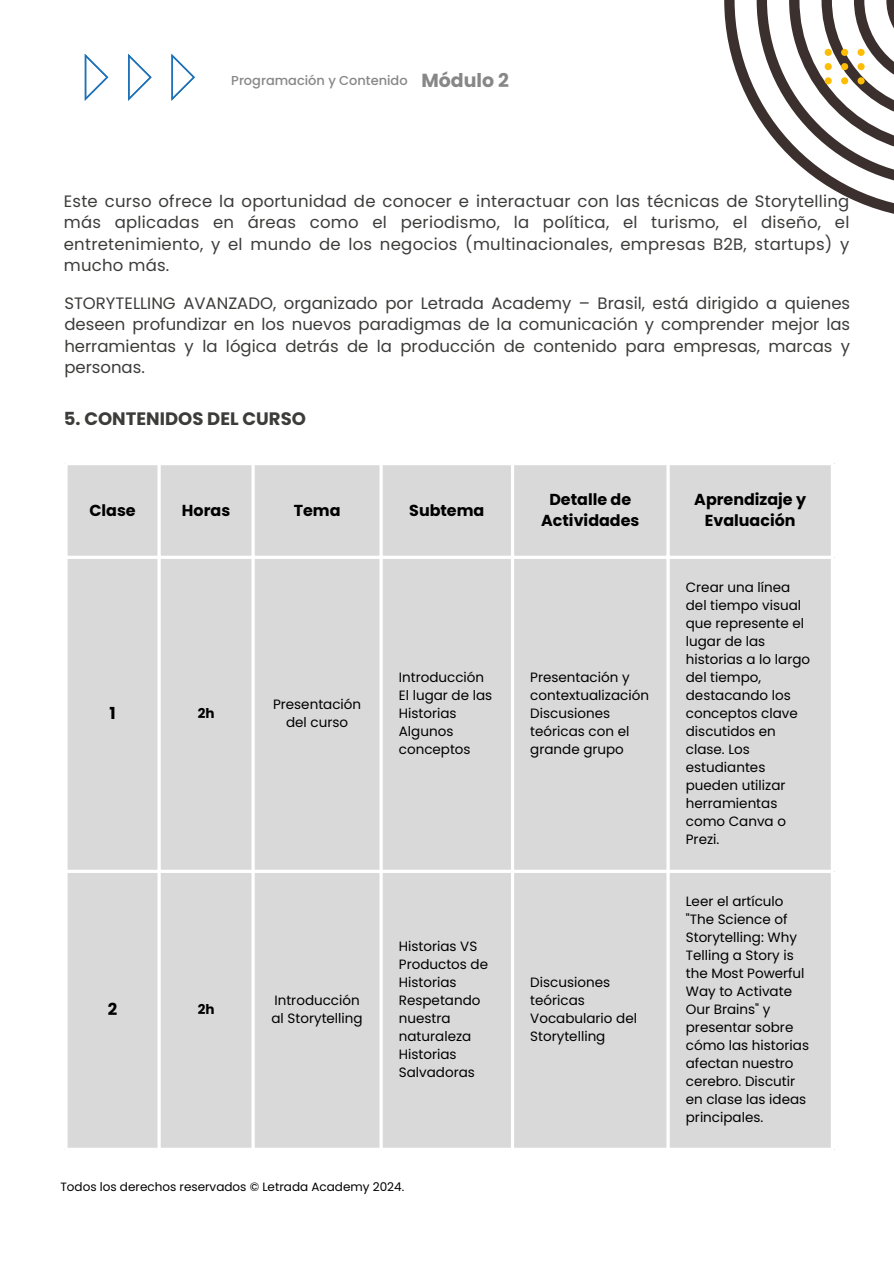
<style>
.page{position:relative;width:894px;height:1264px;background:#fff}
.page>*{position:absolute;margin:0;border:0;box-sizing:border-box;transform-origin:0 0}
.t1{font:700 18.9px "Poppins";color:#878787}
.t2{font:700 18px "Poppins";color:#3c3c3b}
.t3{font:16.5px/21.3px "Poppins";letter-spacing:.005em;color:#3c3c3b;text-align:justify}
.t4{font:700 16.5px "Poppins";color:#000}
.t5{font:700 15.9px/21.3px "Poppins";color:#000;text-align:center}
.t6{font:13.5px/18px "Poppins";color:#000}
.t7{font:700 13.5px "Poppins";color:#000}
.t8{font:500 12.9px "Poppins";color:#878787}
.t9{font:12px "Poppins";color:#000}
</style>
<div class="page">
<svg style="left:85px;top:54px;width:23px;height:47px"></svg>
<svg style="left:128px;top:54px;width:23px;height:47px"></svg>
<svg style="left:171px;top:54px;width:24px;height:47px"></svg>
<svg style="left:724px;top:0;width:169px;height:214px"></svg>
<div style="left:824px;top:49px;width:7px;height:7px;background:#febd02;border-radius:50%"></div>
<svg style="left:840px;top:49px;width:8px;height:7px"></svg>
<div style="left:857px;top:49px;width:7px;height:7px;background:#febd02;border-radius:50%"></div>
<div style="left:824px;top:63px;width:7px;height:7px;background:#febd02;border-radius:50%"></div>
<svg style="left:840px;top:63px;width:8px;height:7px"></svg>
<div style="left:857px;top:63px;width:7px;height:7px;background:#febd02;border-radius:50%"></div>
<div style="left:824px;top:77px;width:7px;height:7px;background:#febd02;border-radius:50%"></div>
<svg style="left:840px;top:77px;width:8px;height:7px"></svg>
<div style="left:857px;top:77px;width:7px;height:7px;background:#febd02;border-radius:50%"></div>
<div style="left:68px;top:465px;width:762px;height:682px;background:#d9d9d9"></div>
<svg style="left:67px;top:465px;width:1px;height:682px"></svg>
<svg style="left:157px;top:465px;width:4px;height:682px"></svg>
<svg style="left:251px;top:465px;width:4px;height:682px"></svg>
<hr style="left:379px;top:465px;width:3px;height:682px;background:#fff">
<hr style="left:511px;top:465px;width:3px;height:682px;background:#fff">
<hr style="left:666px;top:465px;width:3px;height:682px;background:#fff">
<svg style="left:67px;top:555px;width:764px;height:4px"></svg>
<svg style="left:67px;top:869px;width:764px;height:4px"></svg>
<h1 class="t8" style="left:231px;top:71px;width:178px">Programación y Contenido</h1>
<p class="t1" style="left:421px;top:67px;width:89px">Módulo 2</p>
<h2 class="t3" style="left:64px;top:190px;width:786px">Este curso ofrece la oportunidad de conocer e interactuar con las técnicas de Storytelling más aplicadas en áreas como el periodismo, la política, el turismo, el diseño, el entretenimiento, y el mundo de los negocios (multinacionales, empresas B2B, startups) y mucho más.</h2>
<h4 class="t3" style="left:64px;top:292px;width:787px">STORYTELLING AVANZADO, organizado por Letrada Academy – Brasil, está dirigido a quienes deseen profundizar en los nuevos paradigmas de la comunicación y comprender mejor las herramientas y la lógica detrás de la producción de contenido para empresas, marcas y personas.</h4>
<h3 class="t2" style="left:64px;top:406px;width:243px">5. CONTENIDOS DEL CURSO</h3>
<p class="t5" style="left:89px;top:499px;width:48px">Clase</p>
<p class="t5" style="left:182px;top:499px;width:50px">Horas</p>
<p class="t5" style="left:293px;top:499px;width:48px">Tema</p>
<p class="t5" style="left:409px;top:499px;width:77px">Subtema</p>
<p class="t5" style="left:541px;top:488px;width:100px">Detalle de<br>Actividades</p>
<p class="t5" style="left:694px;top:488px;width:113px">Aprendizaje y<br>Evaluación</p>
<p class="t4" style="left:109px;top:701px;width:8px">1</p>
<p class="t7" style="left:198px;top:703px;width:18px">2h</p>
<p class="t6" style="left:273px;top:695px;width:90px;text-align:center">Presentación del curso</p>
<p class="t6" style="left:399px;top:668px;width:87px">Introducción</p>
<p class="t6" style="left:399px;top:686px;width:95px">El lugar de las<br>Historias<br>Algunos conceptos</p>
<p class="t4" style="left:108px;top:997px;width:11px">2</p>
<p class="t7" style="left:198px;top:999px;width:18px">2h</p>
<p class="t6" style="left:271px;top:990px;width:93px">Introducción al Storytelling</p>
<p class="t6" style="left:399px;top:936px;width:91px">Historias VS<br>Productos de<br>Historias<br>Respetando nuestra naturaleza</p>
<p class="t6" style="left:399px;top:1044px;width:78px">Historias<br>Salvadoras</p>
<h3 class="t9" style="left:60px;top:1178px;width:345px">Todos los derechos reservados © Letrada Academy 2024.</h3>
<p class="t6" style="left:530px;top:668px;width:120px">Presentación y contextualización<br>Discusiones teóricas con el grande grupo</p>
<p class="t6" style="left:530px;top:972px;width:108px">Discusiones teóricas<br>Vocabulario del<br>Storytelling</p>
<p class="t6" style="left:685px;top:578px;width:126px">Crear una línea del tiempo visual que represente el lugar de las historias a lo largo del tiempo, destacando los conceptos clave discutidos en clase. Los estudiantes pueden utilizar herramientas como Canva o<br>Prezi.</p>
<p class="t6" style="left:685px;top:891px;width:125px">Leer el artículo "The Science of<br>Storytelling: Why<br>Telling a Story is the Most Powerful<br>Way to Activate<br>Our Brains" y presentar sobre cómo las historias afectan nuestro cerebro. Discutir en clase las ideas principales.</p>
</div>
